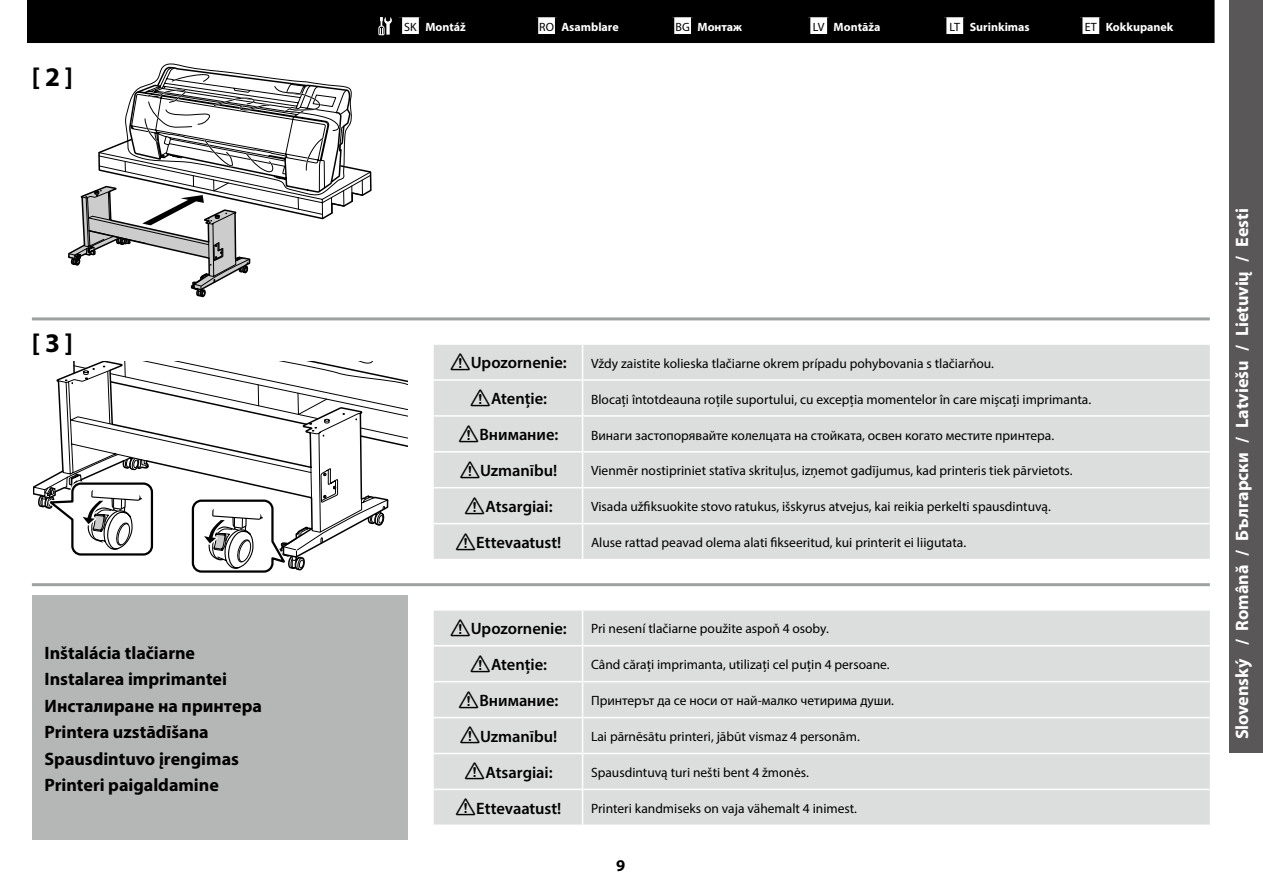
<style>
.page{position:relative;width:1263px;height:893px;background:#fff}
.page>*{position:absolute;margin:0;border:0;box-sizing:border-box;transform-origin:0 0}
.t1{font:700 27px "Myriad Pro";color:#000}
.t2{font:700 18px/26.5px "Myriad Pro";color:#000}
.t3{font:700 18px "Myriad Pro";color:#fff}
.t4{font:600 16.5px "Myriad Pro";letter-spacing:-.005em;color:#000}
.t5{font:700 16.5px "Myriad Pro";color:#000}
.t6{font:13.5px "Myriad Pro";color:#000}
.t7{font:700 12px "Myriad Pro";color:#fff}
.s1{font-weight:400;color:#000}
.s2{font-family:"TP Publication Group Icons 4 AAA";font-weight:400;font-size:24px}
</style>
<div class="page">
<div style="left:1229px;top:0;width:34px;height:753px;background:#595757"></div>
<div style="left:27px;top:0;width:1187px;height:43px;background:#000"></div>
<hr style="left:32px;top:317px;width:1178px;height:3px;background:#9fa0a0">
<hr style="left:32px;top:583px;width:1178px;height:3px;background:#9fa0a0">
<div style="left:434px;top:345px;width:776px;height:214px;background:#dcdddd"></div>
<hr style="left:582px;top:345px;width:1px;height:34px;background:#fff">
<hr style="left:434px;top:379px;width:149px;height:2px;background:#fff">
<hr style="left:583px;top:379px;width:627px;height:2px;background:#fff">
<hr style="left:582px;top:381px;width:1px;height:34px;background:#fff">
<hr style="left:434px;top:415px;width:149px;height:2px;background:#fff">
<hr style="left:583px;top:415px;width:627px;height:2px;background:#fff">
<hr style="left:582px;top:417px;width:1px;height:34px;background:#fff">
<hr style="left:434px;top:451px;width:149px;height:2px;background:#fff">
<hr style="left:583px;top:451px;width:627px;height:2px;background:#fff">
<hr style="left:582px;top:453px;width:1px;height:34px;background:#fff">
<hr style="left:434px;top:487px;width:149px;height:1px;background:#fff">
<hr style="left:583px;top:487px;width:627px;height:1px;background:#fff">
<hr style="left:582px;top:488px;width:1px;height:35px;background:#fff">
<hr style="left:434px;top:523px;width:149px;height:1px;background:#fff">
<hr style="left:583px;top:523px;width:627px;height:1px;background:#fff">
<hr style="left:582px;top:524px;width:1px;height:35px;background:#fff">
<svg style="left:402px;top:17px;width:17px;height:17px"></svg>
<div style="left:421px;top:15px;width:106px;height:21px;background:#000"></div>
<hr style="left:398px;top:17px;width:4px;height:17px;background:#000">
<hr style="left:398px;top:13px;width:23px;height:4px;background:#000">
<div style="left:398px;top:34px;width:23px;height:5px;background:#000"></div>
<hr style="left:421px;top:13px;width:109px;height:4px;background:#000">
<hr style="left:419px;top:17px;width:4px;height:17px;background:#000">
<div style="left:525px;top:17px;width:5px;height:17px;background:#000"></div>
<div style="left:421px;top:34px;width:109px;height:5px;background:#000"></div>
<div style="left:536px;top:15px;width:21px;height:21px;background:#fff"></div>
<div style="left:557px;top:15px;width:106px;height:21px;background:#000"></div>
<hr style="left:534px;top:17px;width:4px;height:17px;background:#000">
<hr style="left:534px;top:13px;width:23px;height:4px;background:#000">
<div style="left:534px;top:34px;width:23px;height:5px;background:#000"></div>
<hr style="left:557px;top:13px;width:109px;height:4px;background:#000">
<hr style="left:555px;top:17px;width:4px;height:17px;background:#000">
<div style="left:661px;top:17px;width:5px;height:17px;background:#000"></div>
<div style="left:557px;top:34px;width:109px;height:5px;background:#000"></div>
<div style="left:672px;top:15px;width:21px;height:21px;background:#fff"></div>
<div style="left:693px;top:15px;width:106px;height:21px;background:#000"></div>
<hr style="left:670px;top:17px;width:4px;height:17px;background:#000">
<hr style="left:670px;top:13px;width:23px;height:4px;background:#000">
<div style="left:670px;top:34px;width:23px;height:5px;background:#000"></div>
<hr style="left:691px;top:17px;width:4px;height:17px;background:#000">
<div style="left:797px;top:17px;width:5px;height:17px;background:#000"></div>
<div style="left:693px;top:34px;width:109px;height:5px;background:#000"></div>
<hr style="left:693px;top:13px;width:109px;height:4px;background:#000">
<div style="left:808px;top:15px;width:21px;height:21px;background:#fff"></div>
<div style="left:829px;top:15px;width:107px;height:21px;background:#000"></div>
<hr style="left:806px;top:17px;width:4px;height:17px;background:#000">
<div style="left:806px;top:34px;width:23px;height:5px;background:#000"></div>
<hr style="left:806px;top:13px;width:23px;height:4px;background:#000">
<hr style="left:829px;top:13px;width:109px;height:4px;background:#000">
<div style="left:827px;top:17px;width:5px;height:17px;background:#000"></div>
<div style="left:933px;top:17px;width:5px;height:17px;background:#000"></div>
<div style="left:829px;top:34px;width:109px;height:5px;background:#000"></div>
<div style="left:944px;top:15px;width:21px;height:21px;background:#fff"></div>
<div style="left:965px;top:15px;width:107px;height:21px;background:#000"></div>
<hr style="left:942px;top:17px;width:4px;height:17px;background:#000">
<hr style="left:942px;top:13px;width:23px;height:4px;background:#000">
<div style="left:942px;top:34px;width:23px;height:5px;background:#000"></div>
<hr style="left:965px;top:13px;width:109px;height:4px;background:#000">
<div style="left:963px;top:17px;width:5px;height:17px;background:#000"></div>
<div style="left:1069px;top:17px;width:5px;height:17px;background:#000"></div>
<div style="left:965px;top:34px;width:109px;height:5px;background:#000"></div>
<div style="left:1080px;top:15px;width:21px;height:21px;background:#fff"></div>
<div style="left:1101px;top:15px;width:107px;height:21px;background:#000"></div>
<hr style="left:1078px;top:17px;width:4px;height:17px;background:#000">
<hr style="left:1078px;top:13px;width:23px;height:4px;background:#000">
<div style="left:1078px;top:34px;width:23px;height:5px;background:#000"></div>
<hr style="left:1101px;top:13px;width:109px;height:4px;background:#000">
<div style="left:1099px;top:17px;width:5px;height:17px;background:#000"></div>
<div style="left:1205px;top:17px;width:5px;height:17px;background:#000"></div>
<div style="left:1101px;top:34px;width:109px;height:5px;background:#000"></div>
<div style="left:32px;top:595px;width:375px;height:245px;background:#b5b6b6"></div>
<div style="left:434px;top:611px;width:776px;height:213px;background:#dcdddd"></div>
<hr style="left:582px;top:611px;width:1px;height:34px;background:#fff">
<hr style="left:434px;top:645px;width:149px;height:1px;background:#fff">
<hr style="left:583px;top:645px;width:627px;height:1px;background:#fff">
<hr style="left:582px;top:646px;width:1px;height:35px;background:#fff">
<hr style="left:434px;top:681px;width:149px;height:1px;background:#fff">
<hr style="left:583px;top:681px;width:627px;height:1px;background:#fff">
<hr style="left:582px;top:682px;width:1px;height:35px;background:#fff">
<hr style="left:434px;top:717px;width:149px;height:1px;background:#fff">
<hr style="left:583px;top:717px;width:627px;height:1px;background:#fff">
<hr style="left:582px;top:718px;width:1px;height:35px;background:#fff">
<hr style="left:434px;top:753px;width:149px;height:1px;background:#fff">
<hr style="left:583px;top:753px;width:627px;height:1px;background:#fff">
<hr style="left:582px;top:754px;width:1px;height:35px;background:#fff">
<hr style="left:434px;top:789px;width:149px;height:1px;background:#fff">
<hr style="left:583px;top:789px;width:627px;height:1px;background:#fff">
<hr style="left:582px;top:790px;width:1px;height:34px;background:#fff">
<svg style="left:68px;top:64px;width:304px;height:233px"></svg>
<svg style="left:33px;top:361px;width:374px;height:212px"></svg>
<div style="left:378px;top:27px;width:6px;height:8px;border:1px solid #fff"></div>
<svg style="left:380px;top:17px;width:12px;height:18px"></svg>
<h1 class="t1" style="left:32px;top:60px;width:43px">[ 2 ]</h1>
<h1 class="t1" style="left:32px;top:325px;width:43px">[ 3 ]</h1>
<h2 class="t2" style="left:45px;top:639px;width:219px">Inštalácia tlačiarne<br>Instalarea imprimantei<br>Инсталиране на принтера<br>Printera uzstādīšana<br>Spausdintuvo įrengimas<br>Printeri paigaldamine</h2>
<p class="t7" style="left:404px;top:19px;width:63px"><span class="s1">SK</span> Montáž</p>
<p class="t7" style="left:539px;top:19px;width:81px"><span class="s1">RO</span> Asamblare</p>
<p class="t7" style="left:675px;top:19px;width:68px"><span class="s1">BG</span> Монтаж</p>
<p class="t7" style="left:813px;top:19px;width:69px"><span class="s1">LV</span> Montāža</p>
<p class="t7" style="left:949px;top:19px;width:82px"><span class="s1">LT</span> Surinkimas</p>
<p class="t7" style="left:1085px;top:19px;width:90px"><span class="s1">ET</span> Kokkupanek</p>
<p class="t4" style="left:450px;top:352px;width:119px"><span class="s2">!</span>Upozornenie:</p>
<p class="t6" style="left:591px;top:355px;width:404px">Vždy zaistite kolieska tlačiarne okrem prípadu pohybovania s tlačiarňou.</p>
<p class="t4" style="left:469px;top:388px;width:79px"><span class="s2">!</span>Atenție:</p>
<p class="t6" style="left:591px;top:391px;width:502px">Blocați întotdeauna roțile suportului, cu excepția momentelor în care mișcați imprimanta.</p>
<p class="t4" style="left:458px;top:424px;width:102px"><span class="s2">!</span>Внимание:</p>
<p class="t6" style="left:591px;top:427px;width:464px">Винаги застопорявайте колелцата на стойката, освен когато местите принтера.</p>
<p class="t4" style="left:459px;top:460px;width:100px"><span class="s2">!</span>Uzmanību!</p>
<p class="t6" style="left:591px;top:463px;width:483px">Vienmēr nostipriniet statīva skrituļus, izņemot gadījumus, kad printeris tiek pārvietots.</p>
<p class="t4" style="left:464px;top:496px;width:90px"><span class="s2">!</span>Atsargiai:</p>
<p class="t6" style="left:591px;top:498px;width:461px">Visada užfiksuokite stovo ratukus, išskyrus atvejus, kai reikia perkelti spausdintuvą.</p>
<p class="t4" style="left:455px;top:532px;width:108px"><span class="s2">!</span>Ettevaatust!</p>
<p class="t6" style="left:591px;top:534px;width:377px">Aluse rattad peavad olema alati fikseeritud, kui printerit ei liigutata.</p>
<p class="t4" style="left:450px;top:618px;width:119px"><span class="s2">!</span>Upozornenie:</p>
<p class="t6" style="left:591px;top:621px;width:239px">Pri nesení tlačiarne použite aspoň 4 osoby.</p>
<p class="t4" style="left:469px;top:654px;width:79px"><span class="s2">!</span>Atenție:</p>
<p class="t6" style="left:591px;top:656px;width:300px">Când cărați imprimanta, utilizați cel puțin 4 persoane.</p>
<p class="t4" style="left:458px;top:690px;width:102px"><span class="s2">!</span>Внимание:</p>
<p class="t6" style="left:591px;top:692px;width:304px">Принтерът да се носи от най-малко четирима души.</p>
<p class="t4" style="left:459px;top:726px;width:100px"><span class="s2">!</span>Uzmanību!</p>
<p class="t6" style="left:591px;top:728px;width:270px">Lai pārnēsātu printeri, jābūt vismaz 4 personām.</p>
<p class="t4" style="left:464px;top:762px;width:90px"><span class="s2">!</span>Atsargiai:</p>
<p class="t6" style="left:591px;top:764px;width:219px">Spausdintuvą turi nešti bent 4 žmonės.</p>
<p class="t4" style="left:455px;top:798px;width:108px"><span class="s2">!</span>Ettevaatust!</p>
<p class="t6" style="left:591px;top:800px;width:267px">Printeri kandmiseks on vaja vähemalt 4 inimest.</p>
<p class="t5" style="left:616px;top:854px;width:11px">9</p>
<h2 class="t3" style="left:1230px;top:739px;width:532px;rotate:-90deg">Slovenský / Română / Български / Latviešu / Lietuvių / Eesti</h2>
</div>
